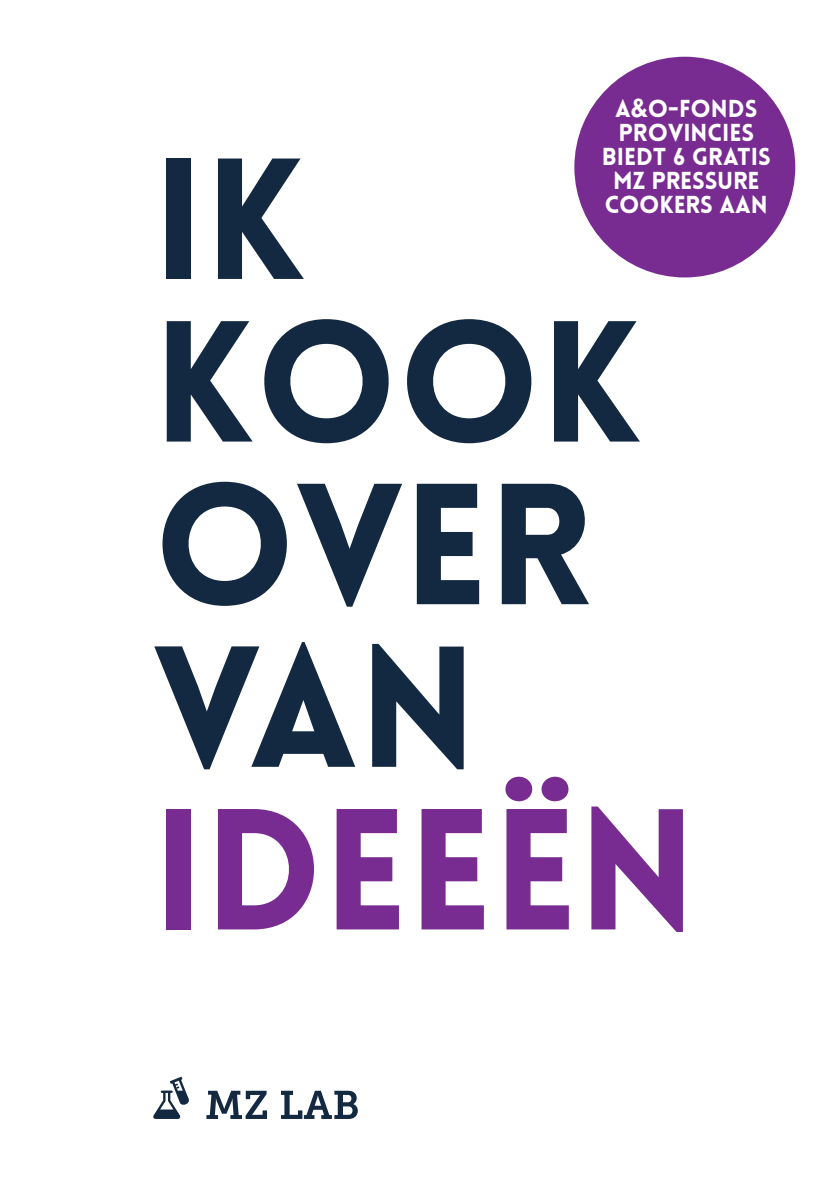
<style>
.page{position:relative;width:840px;height:1191px;background:#fff}
.page>*{position:absolute;margin:0;border:0;box-sizing:border-box;transform-origin:0 0}
.t1{font:900 168.4px/162.6px "Lovelo";color:#132942}
.t2{font:900 168.4px/162.6px "Lovelo";color:#782b90}
.t3{font:900 24px/24px "Lovelo";color:#fff;text-align:center}
.s1{font-family:"Futura Std";font-weight:800}
.s2{color:#132942}
</style>
<div class="page">
<div style="left:574px;top:57px;width:220px;height:220px;background:#782b90;border-radius:50%"></div>
<svg style="left:206px;top:1090px;width:61px;height:29px"></svg>
<svg style="left:281px;top:1090px;width:76px;height:29px"></svg>
<svg style="left:153px;top:1076px;width:36px;height:43px"></svg>
<p class="t1" style="left:153px;top:141px;width:154px">IK</p>
<p class="t3" style="left:601px;top:97px;width:170px">A<span class="s1">&amp;</span>O-FONDS<br>PROVINCIES<br>BIEDT 6 GRATIS<br>MZ PRESSURE<br>COOKERS AAN</p>
<p class="t1" style="left:153px;top:303px;width:490px">KOOK<br>OVER</p>
<p class="t2" style="left:153px;top:628px;width:544px"><span class="s2">VAN<br></span>IDEEËN</p>
</div>
